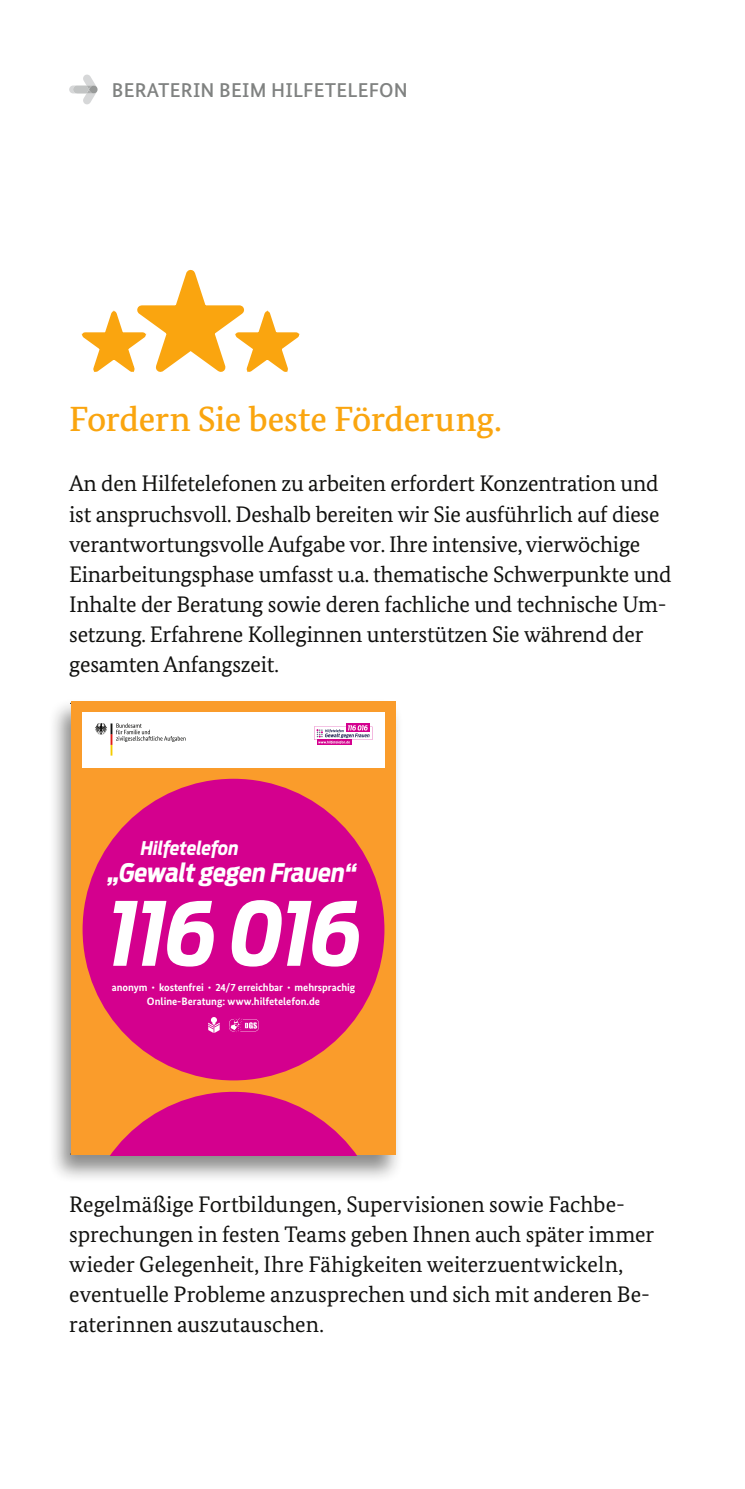
<style>
.page{position:relative;width:745px;height:1489px;background:#fff}
.page>*{position:absolute;margin:0;border:0;box-sizing:border-box;transform-origin:0 0}
.t1{font:italic 700 87.5px "Antenna Condensed";letter-spacing:-.03em;color:#fff}
.t2{font:500 35px "Bundes Serif";letter-spacing:-.01em;color:#faa50f}
.t3{font:italic 700 25.5px "Antenna Condensed";letter-spacing:-.015em;color:#fff}
.t4{font:22.5px/30px "Bundes Serif";letter-spacing:-.01em;color:#11110f}
.t5{font:500 20px "Bundes Sans";letter-spacing:.01em;color:#808281}
.t6{font:italic 700 18.75px "Antenna Condensed";letter-spacing:-.005em;color:#fff}
.t7{font:700 10.75px "Bundes Sans";letter-spacing:-.005em;color:#fff}
.s1{font-size:7.5px}
</style>
<div class="page">
<svg style="left:69px;top:75px;width:28px;height:29px"></svg>
<svg style="left:81px;top:269px;width:219px;height:103px"></svg>
<div style="left:48px;top:698px;width:355px;height:485px;background:#11110f;opacity:.49"></div>
<div style="left:71px;top:701px;width:324px;height:454px;background:#fa9c2b"></div>
<svg style="left:110px;top:1091px;width:247px;height:64px"></svg>
<div style="left:82px;top:778px;width:302px;height:302px;background:#d4008e;border-radius:50%"></div>
<svg style="left:208px;top:1017px;width:11px;height:15px"></svg>
<svg style="left:229px;top:1018px;width:29px;height:14px"></svg>
<div style="left:82px;top:711px;width:302px;height:56px;background:#fff"></div>
<svg style="left:95px;top:723px;width:90px;height:32px"></svg>
<div style="left:346px;top:723px;width:23px;height:9px;background:#d4008e"></div>
<svg style="left:314px;top:725px;width:58px;height:19px"></svg>
<svg style="left:71px;top:1155px;width:4px;height:3px"></svg>
<svg style="left:392px;top:1153px;width:5px;height:5px"></svg>
<p class="t5" style="left:112px;top:78px;width:297px">BERATERIN BEIM HILFETELEFON</p>
<h3 class="t2" style="left:69px;top:398px;width:433px">Fordern Sie beste Förderung.</h3>
<p class="t4" style="left:69px;top:468px;width:603px">An den Hilfetelefonen zu arbeiten erfordert Konzentration und ist anspruchsvoll. Deshalb bereiten wir Sie ausführlich auf diese verantwortungsvolle Aufgabe vor. Ihre intensive, vierwöchige Einarbeitungsphase umfasst u.a. thematische Schwerpunkte und Inhalte der Beratung sowie deren fachliche und technische Um&shy;setzung. Erfahrene Kolleginnen unterstützen Sie während der gesamten Anfangszeit.</p>
<p class="t6" style="left:141px;top:835px;width:99px">Hilfetelefon</p>
<p class="t3" style="left:108px;top:855px;width:250px">„Gewalt gegen Frauen“</p>
<p class="t1" style="left:108px;top:874px;width:256px">116 016</p>
<p class="t7" style="left:112px;top:980px;width:244px">anonym <span class="s1">•</span> kostenfrei <span class="s1">•</span> 24/7 erreichbar <span class="s1">•</span> mehrsprachig</p>
<p class="t7" style="left:147px;top:994px;width:174px">Online-Beratung: www.hilfetelefon.de</p>
<p class="t4" style="left:69px;top:1188px;width:586px">Regelmäßige Fortbildungen, Supervisionen sowie Fachbe&shy;sprechungen in festen Teams geben Ihnen auch später immer wieder Gelegenheit, Ihre Fähigkeiten weiterzuentwickeln, eventuelle Probleme anzusprechen und sich mit anderen Be&shy;raterinnen auszutauschen.</p>
</div>
